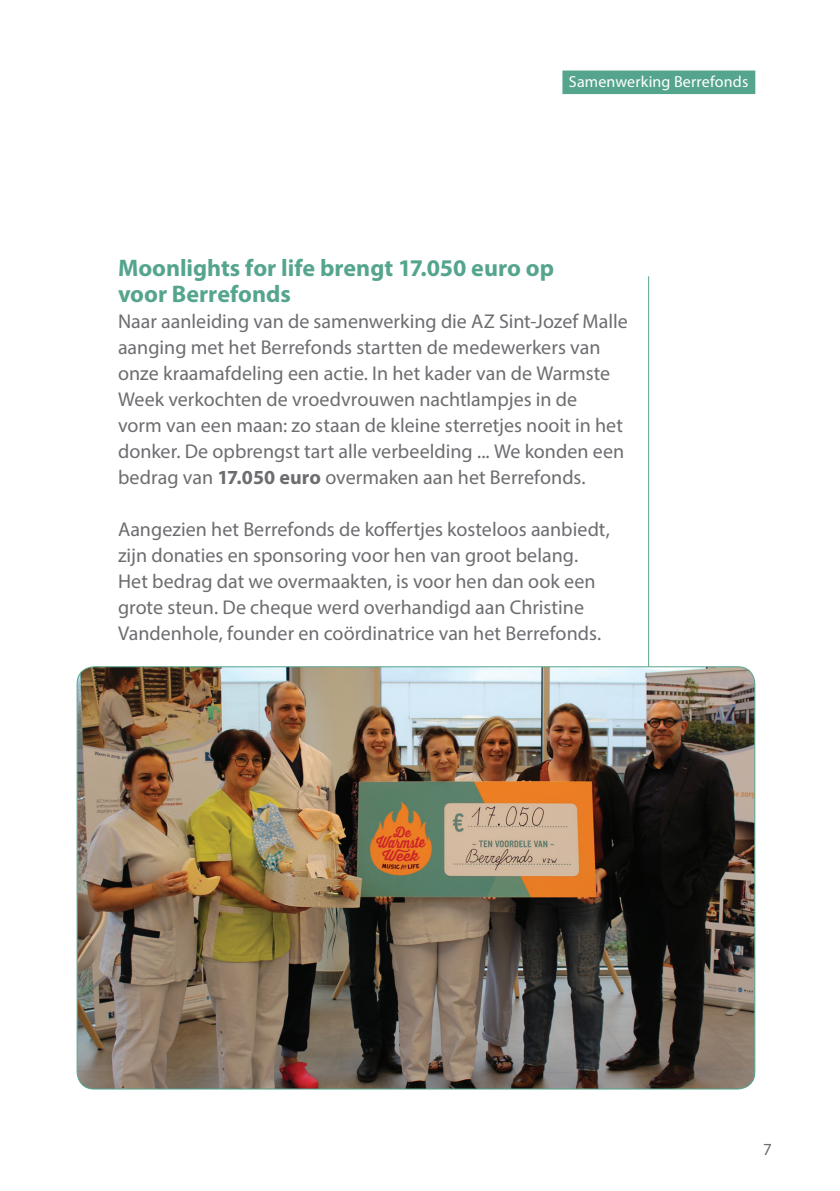
<style>
.page{position:relative;width:840px;height:1191px;background:#fff}
.page>*{position:absolute;margin:0;border:0;box-sizing:border-box;transform-origin:0 0}
.t1{font:700 24px/26px "Myriad Pro";color:#55a58e}
.t2{font:20px/26px "Myriad Pro";color:#6c6d70}
.t3{font:17px "Myriad Pro";color:#6c6d70}
.t4{font:16px "Myriad Pro";letter-spacing:.01em;color:#fff}
.s1{font-weight:700}
</style>
<div class="page">
<hr style="left:647px;top:277px;width:1px;height:699px;background:#55a58e">
<div style="left:562px;top:71px;width:192px;height:23px;background:#55a58e"></div>
<img style="left:77px;top:667px;width:677px;height:422px">
<p class="t4" style="left:568px;top:72px;width:181px">Samenwerking Berrefonds</p>
<p class="t1" style="left:118px;top:254px;width:437px">Moonlights for life brengt 17.050 euro op voor Berrefonds</p>
<p class="t2" style="left:118px;top:308px;width:511px">Naar aanleiding van de samenwerking die AZ Sint-Jozef Malle aanging met het Berrefonds startten de medewerkers van onze kraamafdeling een actie. In het kader van de Warmste Week verkochten de vroedvrouwen nachtlampjes in de<br>vorm van een maan: zo staan de kleine sterretjes nooit in het donker. De opbrengst tart alle verbeelding ... We konden een bedrag van <span class="s1">17.050 euro</span> overmaken aan het Berrefonds.</p>
<p class="t2" style="left:118px;top:516px;width:493px">Aangezien het Berrefonds de koffertjes kosteloos aanbiedt, zijn donaties en sponsoring voor hen van groot belang.<br>Het bedrag dat we overmaakten, is voor hen dan ook een grote steun. De cheque werd overhandigd aan Christine Vandenhole, founder en coördinatrice van het Berrefonds.</p>
<p class="t3" style="left:762px;top:1138px;width:10px">7</p>
</div>
